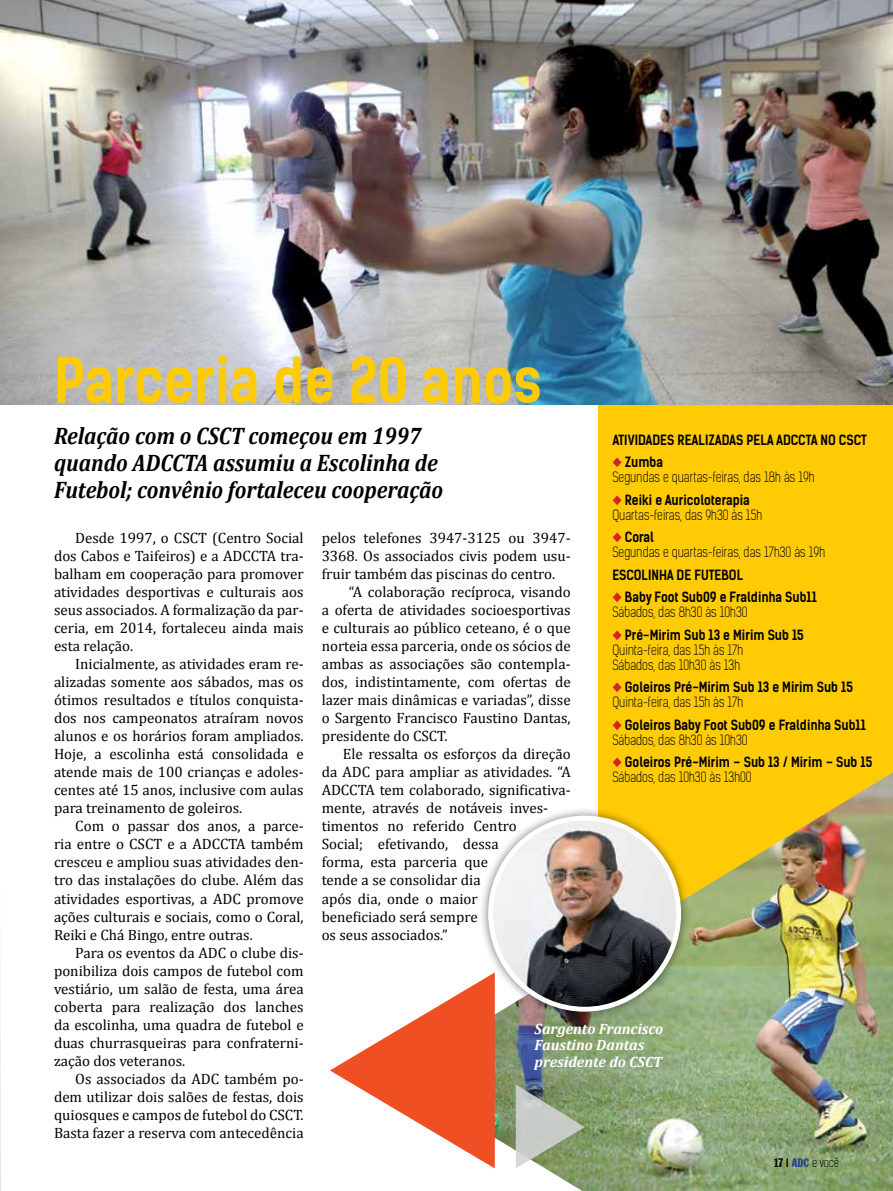
<style>
.page{position:relative;width:893px;height:1191px;background:#fff}
.page>*{position:absolute;margin:0;border:0;box-sizing:border-box;transform-origin:0 0}
.t1{font:700 60px "Kelson Sans";color:#ffcb05;scale:.9 1}
.t2{font:italic 700 24px/27px "Cambria";color:#000;scale:.9 1}
.t3{font:15px/18px "Cambria";color:#000;text-align:justify}
.t4{font:italic 700 15px/16.5px "Cambria";color:#fff}
.t5{font:700 13.5px/22.5px "Kelson Sans";color:#000;scale:.9 1}
.t6{font:300 13.5px/22.5px "Kelson Sans";color:#000;scale:.9 1}
.t7{font:300 12px "Kelson Sans";color:#000;scale:.9 1}
.s1{font-family:"valeicones 1";font-weight:400;color:#d2232a}
.s2{font-weight:700}
.s3{font-weight:300}
.s4{font-family:"Franklin Gothic";font-weight:400;font-stretch:extra-condensed}
.s5{font-family:"Franklin Gothic";font-weight:400;font-stretch:extra-condensed;color:#25408f}
</style>
<div class="page">
<div style="left:598px;top:404px;width:295px;height:562px;background:#ffcb05"></div>
<svg style="left:0;top:994px;width:1px;height:197px"></svg>
<img style="left:0;top:0;width:893px;height:404px">
<img style="left:494px;top:772px;width:399px;height:419px">
<svg style="left:516px;top:1084px;width:69px;height:84px;background:#a3b098"></svg>
<svg style="left:330px;top:982px;width:165px;height:186px"></svg>
<div style="left:479px;top:806px;width:211px;height:214px;background:#000;opacity:.5"></div>
<img style="left:491px;top:818px;width:188px;height:191px">
<div style="left:488px;top:815px;width:193px;height:196px;border:5px solid #fff;border-radius:50%"></div>
<h1 class="t1" style="left:54px;top:343px;width:543px">Parceria de 20 anos</h1>
<h2 class="t2" style="left:54px;top:421px;width:434px">Relação com o CSCT começou em 1997 quando ADCCTA assumiu a Escolinha de<br>Futebol; convênio fortaleceu cooperação</h2>
<p class="t5" style="left:612px;top:428px;width:284px">ATIVIDADES REALIZADAS PELA ADCCTA NO CSCT<br><span class="s1">U</span> Zumba</p>
<p class="t6" style="left:612px;top:466px;width:226px">Segundas e quartas-feiras, das 18h às 19h<br><span class="s1">U</span> <span class="s2">Reiki e Auricoloterapia</span></p>
<p class="t6" style="left:612px;top:504px;width:168px">Quartas-feiras, das 9h30 às 15h<br><span class="s1">U</span> <span class="s2">Coral</span></p>
<p class="t6" style="left:612px;top:541px;width:238px">Segundas e quartas-feiras, das 17h30 às 19h</p>
<p class="t5" style="left:612px;top:563px;width:229px">ESCOLINHA DE FUTEBOL<br><span class="s1">U</span> Baby Foot Sub09 e Fraldinha Sub11</p>
<p class="t5" style="left:612px;top:601px;width:214px"><span class="s3">Sábados, das 8h30 às 10h30<br></span><span class="s1">U</span> Pré-Mirim Sub 13 e Mirim Sub 15</p>
<p class="t6" style="left:612px;top:642px;width:147px;line-height:15px">Quinta-feira, das 15h às 17h<br>Sábados, das 10h30 às 13h</p>
<p class="t5" style="left:612px;top:680px;width:269px;line-height:15px"><span class="s1">U</span> Goleiros Pré-Mirim Sub 13 e Mirim Sub 15<br><span class="s3">Quinta-feira, das 15h às 17h</span></p>
<p class="t5" style="left:612px;top:717px;width:283px;line-height:15px"><span class="s1">U</span> Goleiros Baby Foot Sub09 e Fraldinha Sub11<br><span class="s3">Sábados, das 8h30 às 10h30</span></p>
<p class="t5" style="left:612px;top:755px;width:290px;line-height:15px"><span class="s1">U</span> Goleiros Pré-Mirim – Sub 13 / Mirim – Sub 15<br><span class="s3">Sábados, das 10h30 às 13h00</span></p>
<p class="t3" style="left:54px;top:529px;width:251px;text-indent:21px">Desde 1997, o CSCT (Centro Social dos Cabos e Taifeiros) e a ADCCTA tra&shy;balham em cooperação para promover atividades desportivas e culturais aos seus associados. A formalização da par&shy;ceria, em 2014, fortaleceu ainda mais esta relação.</p>
<p class="t3" style="left:54px;top:655px;width:251px;text-indent:21px">Inicialmente, as atividades eram re&shy;alizadas somente aos sábados, mas os ótimos resultados e títulos conquista&shy;dos nos campeonatos atraíram novos alunos e os horários foram ampliados.<br>Hoje, a escolinha está consolidada e atende mais de 100 crianças e adoles&shy;centes até 15 anos, inclusive com aulas para treinamento de goleiros.</p>
<p class="t3" style="left:54px;top:817px;width:251px;text-indent:21px">Com o passar dos anos, a parce&shy;ria entre o CSCT e a ADCCTA também cresceu e ampliou suas atividades den&shy;tro das instalações do clube. Além das atividades esportivas, a ADC promove ações culturais e sociais, como o Coral, Reiki e Chá Bingo, entre outras.</p>
<p class="t3" style="left:54px;top:943px;width:251px;text-indent:21px">Para os eventos da ADC o clube dis&shy;ponibiliza dois campos de futebol com vestiário, um salão de festa, uma área coberta para realização dos lanches da escolinha, uma quadra de futebol e duas churrasqueiras para confraterni&shy;zação dos veteranos.</p>
<p class="t3" style="left:54px;top:1069px;width:251px;text-indent:21px">Os associados da ADC também po&shy;dem utilizar dois salões de festas, dois quiosques e campos de futebol do CSCT.<br>Basta fazer a reserva com antecedência</p>
<p class="t3" style="left:322px;top:529px;width:251px">pelos telefones 3947-3125 ou 3947- 3368. Os associados civis podem usu&shy;fruir também das piscinas do centro.</p>
<p class="t3" style="left:322px;top:583px;width:251px;text-indent:27px">“A colaboração recíproca, visando a oferta de atividades socioesportivas e culturais ao público ceteano, é o que norteia essa parceria, onde os sócios de ambas as associações são contempla&shy;dos, indistintamente, com ofertas de lazer mais dinâmicas e variadas”, disse o Sargento Francisco Faustino Dantas, presidente do CSCT.</p>
<p class="t3" style="left:322px;top:745px;width:251px;text-align:left;text-indent:21px">Ele ressalta os esforços da direção da ADC para ampliar as atividades. “A<br>ADCCTA tem colaborado, significativa&shy;mente, através de notáveis inves&shy;timentos no referido Centro<br>Social; efetivando, dessa<br>forma, esta parceria que<br>tende a se consolidar dia<br>após dia, onde o maior<br>beneficiado será sempre<br>os seus associados.”</p>
<p class="t4" style="left:535px;top:1020px;width:130px">Sargento Francisco<br>Faustino Dantas presidente do CSCT</p>
<p class="t7" style="left:775px;top:1155px;width:73px"><span class="s4">17 |</span> <span class="s5">ADC</span> e você</p>
</div>
